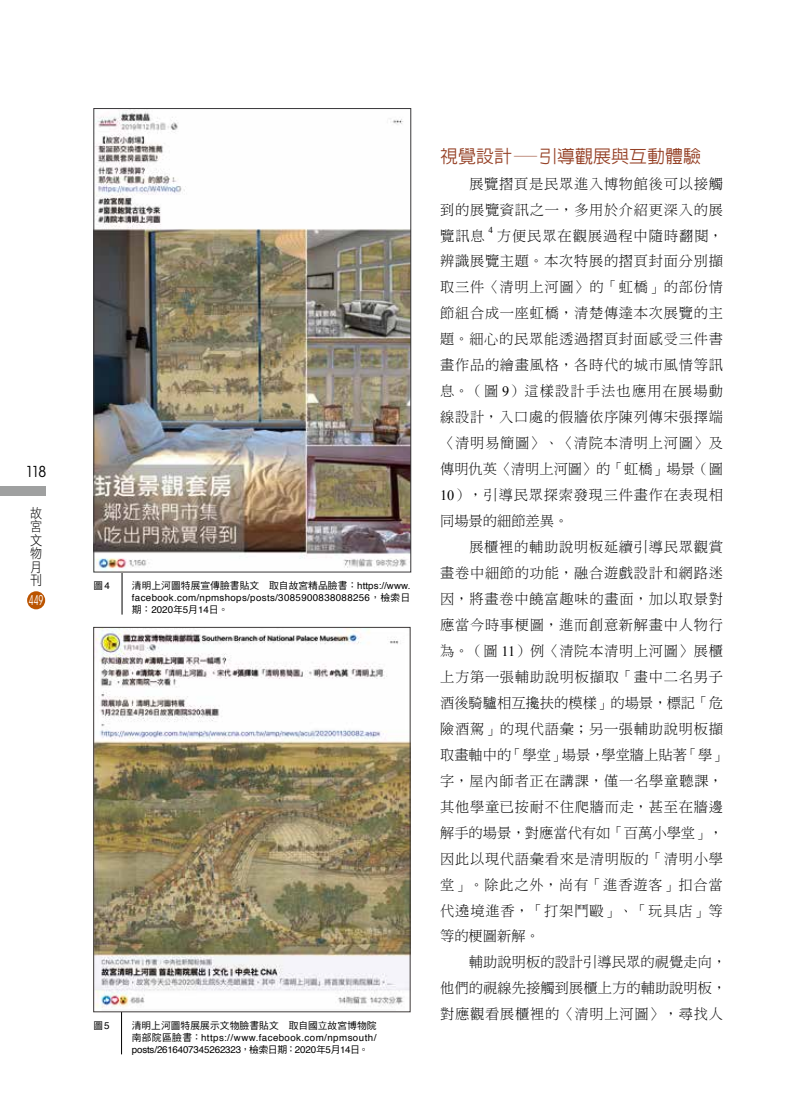
<style>
.page{position:relative;width:808px;height:1106px;background:#fff}
.page>*{position:absolute;margin:0;border:0;box-sizing:border-box;transform-origin:0 0}
.t1{font:500 18px "AR Hei B5";color:#954025}
.t2{font:condensed 15px "ITC Avant Garde Std";color:#000}
.t3{font:14.25px/26px "DF Ming Std W3";letter-spacing:.05em;color:#000;text-align:justify}
.t4{font:13.5px/13.5px "DF Hei Std W3";color:#000;scale:.9 1}
.t5{font:condensed 13.5px "ITC Avant Garde Std";color:#fff;scale:.7 1}
.t6{font:9.75px/12px "Helvetica";letter-spacing:-.005em;color:#000}
.t7{font:9.75px "DF Hei Std W5";letter-spacing:.005em;color:#000}
.t8{font:9.75px/12px "Helvetica";letter-spacing:.035em;color:#000}
.t9{font:9px "Times New Roman";color:#000}
.s1{font-family:"Helvetica"}
.s2{font-family:"DF Hei Std W5"}
.s3{font-family:"Times New Roman"}
</style>
<div class="page">
<div style="left:27px;top:591px;width:18px;height:18px;background:#bb5400;border-radius:50%"></div>
<div style="left:0;top:487px;width:46px;height:9px;background:#9fa0a0"></div>
<hr style="left:121px;top:957px;width:1px;height:97px;background:#000">
<img style="left:96px;top:629px;width:312px;height:380px">
<div style="left:94px;top:627px;width:316px;height:384px;border:1px solid #3e3a39"></div>
<hr style="left:122px;top:518px;width:1px;height:96px;background:#000">
<img style="left:96px;top:110px;width:313px;height:460px">
<div style="left:94px;top:108px;width:317px;height:464px;border:1px solid #39383a"></div>
<p class="t2" style="left:26px;top:463px;width:22px">118</p>
<p class="t4" style="left:30px;top:506px;width:15px">故宮文物月刊</p>
<p class="t5" style="left:29px;top:592px;width:23px">449</p>
<p class="t7" style="left:94px;top:580px;width:18px">圖<span class="s1">4</span></p>
<p class="t7" style="left:132px;top:580px;width:280px">清明上河圖特展宣傳臉書貼文　取自故宮精品臉書：<span class="s1">https://www.</span></p>
<p class="t8" style="left:132px;top:592px;width:280px">facebook.com/npmshops/posts/3085900838088256<span class="s2">，檢索日期：</span>2020<span class="s2">年</span>5<span class="s2">月</span>14<span class="s2">日。</span></p>
<p class="t7" style="left:93px;top:1020px;width:18px">圖<span class="s1">5</span></p>
<p class="t7" style="left:132px;top:1020px;width:246px">清明上河圖特展展示文物臉書貼文　取自國立故宮博物院</p>
<p class="t6" style="left:132px;top:1031px;width:246px"><span class="s2">南部院區臉書：</span>https://www.facebook.com/npmsouth/ posts/2616407345262323<span class="s2">，檢索日期：</span>2020<span class="s2">年</span>5<span class="s2">月</span>14<span class="s2">日。</span></p>
<p class="t1" style="left:440px;top:147px;width:262px">視覺設計—引導觀展與互動體驗</p>
<p class="t3" style="left:440px;top:170px;width:284px">　　展覽摺頁是民眾進入博物館後可以接觸到的展覽資訊之一，多用於介紹更深入的展覽訊息</p>
<p class="t9" style="left:489px;top:224px;width:6px">4</p>
<p class="t3" style="left:440px;top:222px;width:288px;text-align:left;text-indent:57px">方便民眾在觀展過程中隨時翻閱，辨識展覽主題。本次特展的摺頁封面分別擷取三件〈清明上河圖〉的「虹橋」的部份情節組合成一座虹橋，清楚傳達本次展覽的主題。細心的民眾能透過摺頁封面感受三件書畫作品的繪畫風格，各時代的城市風情等訊息。（圖 <span class="s3">9</span>）這樣設計手法也應用在展場動線設計，入口處的假牆依序陳列傳宋張擇端〈清明易簡圖〉、〈清院本清明上河圖〉及傳明仇英〈清明上河圖〉的「虹橋」場景（圖<br><span class="s3">10</span>），引導民眾探索發現三件畫作在表現相同場景的細節差異。<br>　　展櫃裡的輔助說明板延續引導民眾觀賞畫卷中細節的功能，融合遊戲設計和網路迷因，將畫卷中饒富趣味的畫面，加以取景對應當今時事梗圖，進而創意新解畫中人物行為。（圖 <span class="s3">11</span>）例〈清院本清明上河圖〉展櫃上方第一張輔助說明板擷取「畫中二名男子酒後騎驢相互攙扶的模樣」的場景，標記「危險酒駕」的現代語彙；另一張輔助說明板擷取畫軸中的「學堂」場景，學堂牆上貼著「學」字，屋內師者正在講課，僅一名學童聽課，其他學童已按耐不住爬牆而走，甚至在牆邊解手的場景，對應當代有如「百萬小學堂」，因此以現代語彙看來是清明版的「清明小學堂」。除此之外，尚有「進香遊客」扣合當代遶境進香，「打架鬥毆」、「玩具店」等等的梗圖新解。<br>　　輔助說明板的設計引導民眾的視覺走向，他們的視線先接觸到展櫃上方的輔助說明板，對應觀看展櫃裡的〈清明上河圖〉，尋找人</p>
</div>
